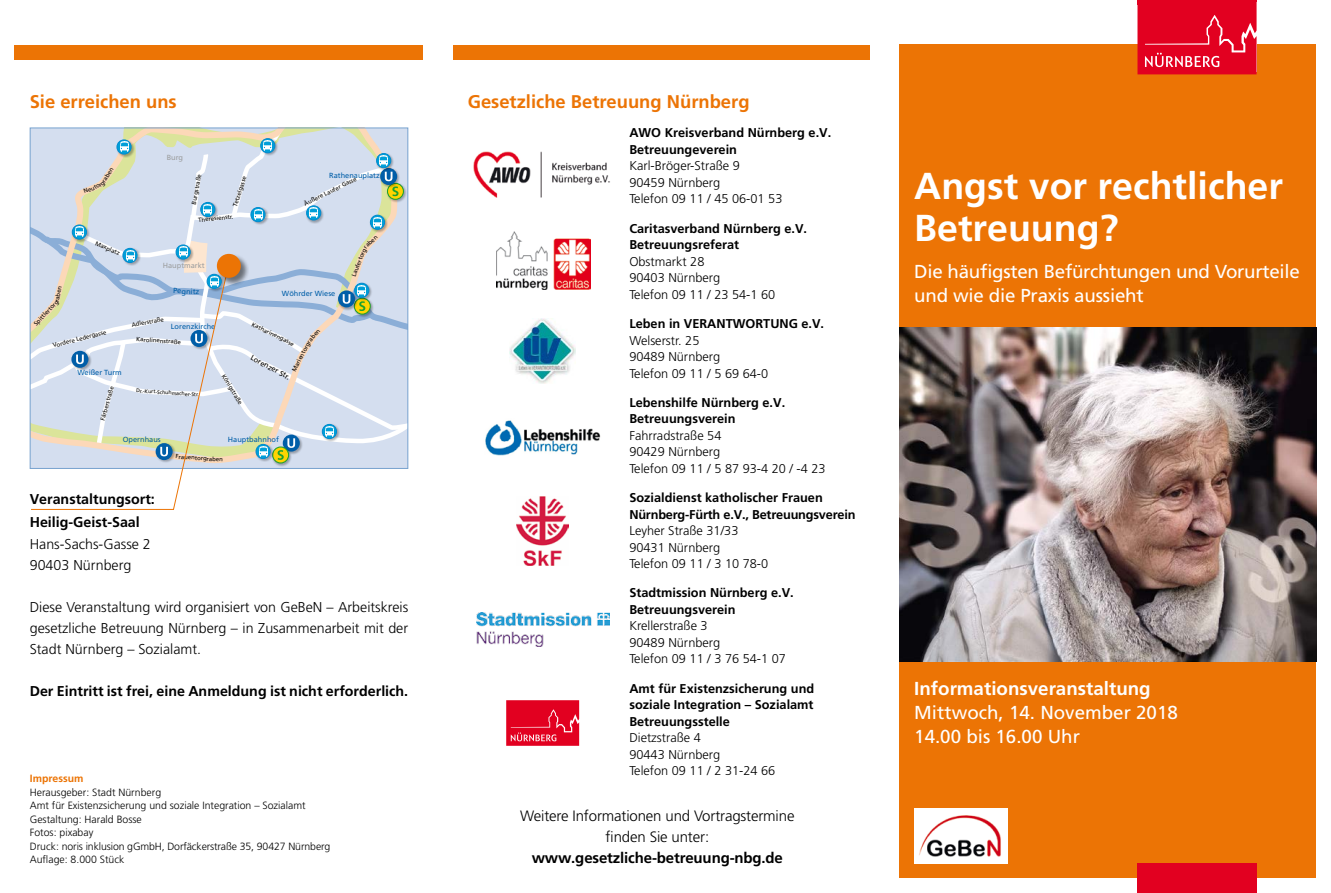
<style>
.page{position:relative;width:1331px;height:893px;background:#fff}
.page>*{position:absolute;margin:0;border:0;box-sizing:border-box;transform-origin:0 0}
.t1{font:700 37.5px/42px "Frutiger";color:#fff}
.t2{font:18.75px/24px "Frutiger";letter-spacing:-.01em;color:#fff}
.t3{font:700 18.75px "Frutiger";color:#fff}
.t4{font:700 18.3px "Frutiger";color:#ec7405}
.t5{font:300 15px/21px "Frutiger";letter-spacing:-.01em;color:#000;text-align:center}
.t6{font:700 15px "Frutiger";letter-spacing:-.01em;color:#000}
.t7{font:300 14.25px/21px "Frutiger";color:#000}
.t8{font:700 14.25px/23.1px "Frutiger";color:#000}
.t9{font:300 12.75px/16.5px "Frutiger";color:#000}
.t10{font:700 12.75px/16.5px "Frutiger";color:#000}
.t11{font:300 10.5px/13.5px "Frutiger";color:#000}
.t12{font:700 10.5px "Frutiger";color:#ec7405}
.t13{font:7.5px "Frutiger";color:#005ea8}
.t14{font:7.35px "Frutiger";color:#005ea8}
.t15{font:7.35px "Frutiger";color:#9c9e9f}
.t16{font:7.35px "Frutiger";color:#000}
.t17{font:6px "Frutiger";color:#000}
.t18{font:5.25px "Frutiger";color:#000}
</style>
<div class="page">
<div style="left:899px;top:45px;width:417px;height:288px;background:#ec7405"></div>
<div style="left:899px;top:659px;width:417px;height:219px;background:#ec7405"></div>
<div style="left:272px;top:446px;width:21px;height:21px;background:#000;opacity:.3"></div>
<svg style="left:273px;top:447px;width:16px;height:16px"></svg>
<div style="left:272px;top:446px;width:17px;height:17px;border:1px solid #1fa12e;border-radius:50%"></div>
<div style="left:255px;top:443px;width:19px;height:19px;background:#000;opacity:.3"></div>
<img style="left:899px;top:327px;width:417px;height:334px">
<div style="left:15px;top:45px;width:408px;height:15px;background:#ec7405"></div>
<div style="left:453px;top:45px;width:417px;height:15px;background:#ec7405"></div>
<div style="left:1137px;top:863px;width:119px;height:30px;background:#e20020"></div>
<svg style="left:1137px;top:0;width:119px;height:74px;background:#e41431"></svg>
<img style="left:914px;top:808px;width:94px;height:55px">
<svg style="left:30px;top:460px;width:199px;height:50px"></svg>
<img style="left:474px;top:152px;width:136px;height:45px">
<img style="left:497px;top:231px;width:93px;height:58px">
<img style="left:510px;top:318px;width:66px;height:66px">
<img style="left:485px;top:420px;width:116px;height:35px">
<img style="left:517px;top:496px;width:51px;height:69px">
<img style="left:477px;top:613px;width:132px;height:33px">
<svg style="left:506px;top:700px;width:73px;height:46px;background:#e41633"></svg>
<svg style="left:30px;top:128px;width:378px;height:332px;background:#d0dae4"></svg>
<h3 class="t4" style="left:30px;top:91px;width:149px">Sie erreichen uns</h3>
<h3 class="t4" style="left:468px;top:91px;width:283px">Gesetzliche Betreuung Nürnberg</h3>
<p class="t17" style="left:97px;top:240px;width:28px;rotate:23deg">Maxplatz</p>
<p class="t15" style="left:167px;top:153px;width:18px">Burg</p>
<p class="t14" style="left:329px;top:171px;width:52px">Rathenauplatz</p>
<p class="t17" style="left:190px;top:204px;width:32px;rotate:-80deg">Burgstraße</p>
<p class="t17" style="left:231px;top:205px;width:33px;rotate:-72deg">Tetzelgasse</p>
<p class="t17" style="left:303px;top:201px;width:59px;rotate:-26deg">Äußere Laufer Gasse</p>
<p class="t17" style="left:198px;top:217px;width:37px;rotate:-6deg">Theresienstr.</p>
<p class="t15" style="left:163px;top:261px;width:43px">Hauptmarkt</p>
<p class="t17" style="left:351px;top:272px;width:14px;rotate:-69deg">aufe</p>
<p class="t17" style="left:53px;top:301px;width:18px;rotate:-79deg">raben</p>
<p class="t13" style="left:173px;top:286px;width:28px;rotate:2deg">Pegnitz</p>
<p class="t17" style="left:33px;top:322px;width:34px;rotate:-46deg">Spittlertorg</p>
<p class="t17" style="left:131px;top:321px;width:34px;rotate:-10deg">Adlerstraße</p>
<p class="t17" style="left:137px;top:335px;width:46px;rotate:4deg">Karolinenstraße</p>
<p class="t14" style="left:171px;top:322px;width:46px">Lorenzkirche</p>
<p class="t17" style="left:52px;top:342px;width:56px;rotate:-14deg">Vordere Ledergasse</p>
<p class="t17" style="left:99px;top:419px;width:37px;rotate:-74deg">Färberstraße</p>
<p class="t18" style="left:136px;top:387px;width:65px;rotate:4deg">Dr.-Kurt-Schuhmacher-Str.</p>
<p class="t14" style="left:77px;top:368px;width:46px">Weißer Turm</p>
<p class="t17" style="left:226px;top:373px;width:36px;rotate:59deg">Königstraße</p>
<p class="t14" style="left:282px;top:289px;width:55px">Wöhrder Wiese</p>
<p class="t17" style="left:254px;top:321px;width:48px;rotate:26deg">Katharinengasse</p>
<p class="t17" style="left:290px;top:369px;width:22px;rotate:-63deg">Marien</p>
<p class="t16" style="left:253px;top:353px;width:45px;rotate:28deg">Lorenzer Str.</p>
<p class="t14" style="left:123px;top:435px;width:39px">Opernhaus</p>
<p class="t14" style="left:228px;top:435px;width:52px">Hauptbahnhof</p>
<p class="t17" style="left:176px;top:453px;width:49px;rotate:4deg">Frauentorgraben</p>
<p class="t8" style="left:30px;top:488px;width:127px">Veranstaltungsort:<br>Heilig-Geist-Saal</p>
<p class="t7" style="left:30px;top:533px;width:123px">Hans-Sachs-Gasse 2<br>90403 Nürnberg</p>
<p class="t7" style="left:30px;top:596px;width:380px;text-align:justify">Diese Veranstaltung wird organisiert von GeBeN – Arbeitskreis gesetzliche Betreuung Nürnberg – in Zusammenarbeit mit der Stadt Nürnberg – Sozialamt.</p>
<p class="t8" style="left:30px;top:679px;width:380px">Der Eintritt ist frei, eine Anmeldung ist nicht erforderlich.</p>
<p class="t12" style="left:30px;top:772px;width:55px">Impressum</p>
<p class="t11" style="left:30px;top:785px;width:302px">Herausgeber: Stadt Nürnberg<br>Amt für Existenzsicherung und soziale Integration – Sozialamt Gestaltung: Harald Bosse<br>Fotos: pixabay<br>Druck: noris inklusion gGmbH, Dorfäckerstraße 35, 90427 Nürnberg Auflage: 8.000 Stück</p>
<p class="t10" style="left:629px;top:125px;width:203px">AWO Kreisverband Nürnberg e.V.<br>Betreuungeverein</p>
<p class="t9" style="left:629px;top:158px;width:155px">Karl-Bröger-Straße 9<br>90459 Nürnberg<br>Telefon 09 11 / 45 06-01 53</p>
<p class="t10" style="left:629px;top:220px;width:179px">Caritasverband Nürnberg e.V.<br>Betreuungsreferat</p>
<p class="t9" style="left:629px;top:253px;width:148px">Obstmarkt 28<br>90403 Nürnberg<br>Telefon 09 11 / 23 54-1 60</p>
<p class="t10" style="left:629px;top:315px;width:196px">Leben in VERANTWORTUNG e.V.</p>
<p class="t9" style="left:629px;top:332px;width:140px">Welserstr. 25<br>90489 Nürnberg<br>Telefon 09 11 / 5 69 64-0</p>
<p class="t10" style="left:629px;top:394px;width:157px">Lebenshilfe Nürnberg e.V.<br>Betreuungsverein</p>
<p class="t9" style="left:629px;top:427px;width:198px">Fahrradstraße 54<br>90429 Nürnberg<br>Telefon 09 11 / 5 87 93-4 20 / -4 23</p>
<p class="t10" style="left:629px;top:489px;width:228px">Sozialdienst katholischer Frauen<br>Nürnberg-Fürth e.V., Betreuungsverein</p>
<p class="t9" style="left:629px;top:522px;width:140px">Leyher Straße 31/33<br>90431 Nürnberg<br>Telefon 09 11 / 3 10 78-0</p>
<p class="t10" style="left:629px;top:584px;width:166px">Stadtmission Nürnberg e.V.<br>Betreuungsverein</p>
<p class="t9" style="left:629px;top:618px;width:158px">Krellerstraße 3<br>90489 Nürnberg<br>Telefon 09 11 / 3 76 54-1 07</p>
<p class="t10" style="left:629px;top:680px;width:186px;text-align:justify">Amt für Existenzsicherung und soziale Integration – Sozialamt Betreuungsstelle</p>
<p class="t9" style="left:629px;top:729px;width:148px">Dietzstraße 4<br>90443 Nürnberg<br>Telefon 09 11 / 2 31-24 66</p>
<p class="t5" style="left:520px;top:805px;width:276px">Weitere Informationen und Vortragstermine finden Sie unter:</p>
<p class="t6" style="left:532px;top:849px;width:253px">www.gesetzliche-betreuung-nbg.de</p>
<h1 class="t1" style="left:914px;top:165px;width:370px">Angst vor rechtlicher<br>Betreuung?</h1>
<h2 class="t2" style="left:914px;top:259px;width:387px">Die häufigsten Befürchtungen und Vorurteile und wie die Praxis aussieht</h2>
<h2 class="t3" style="left:914px;top:677px;width:238px">Informationsveranstaltung</h2>
<h2 class="t2" style="left:914px;top:700px;width:265px">Mittwoch, 14. November 2018<br>14.00 bis 16.00 Uhr</h2>
</div>
